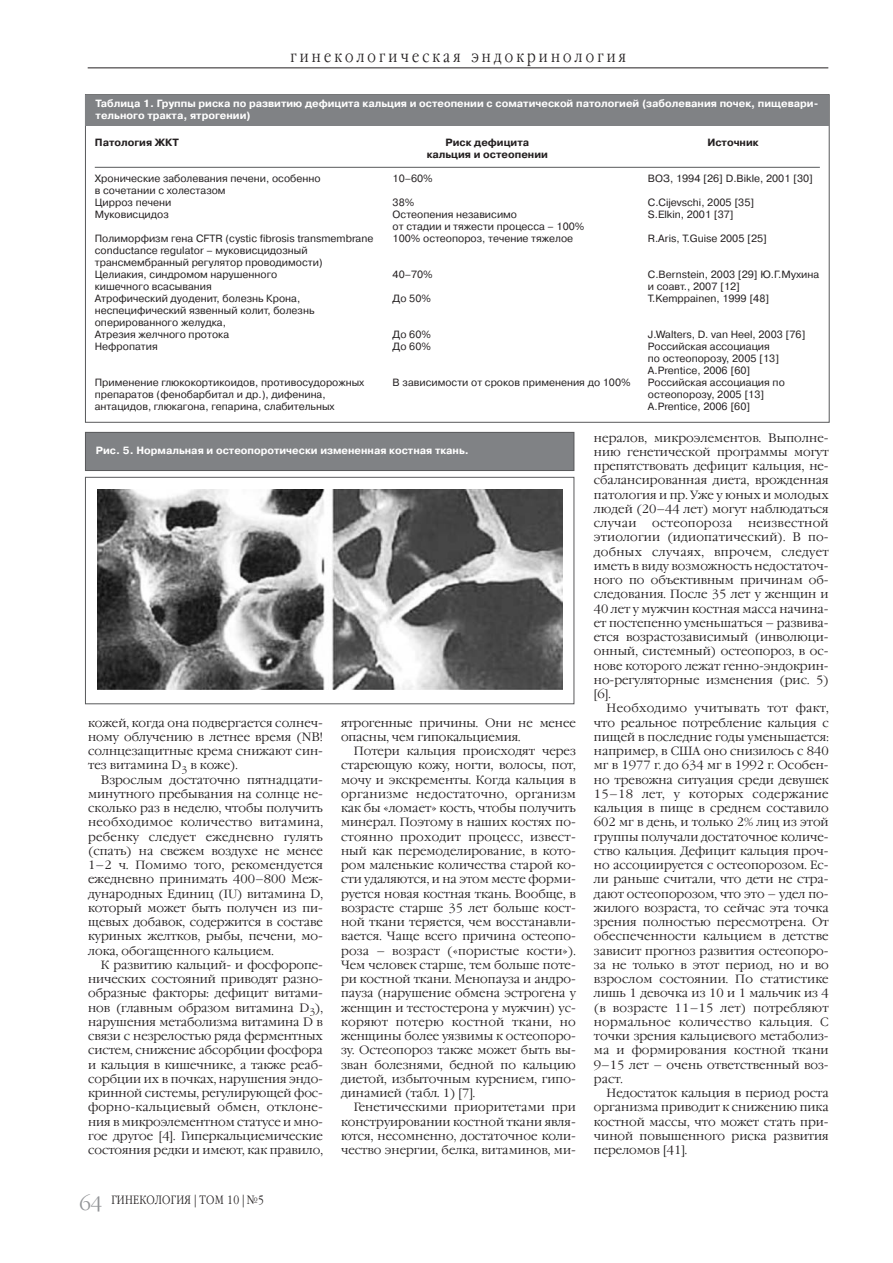
<style>
.page{position:relative;width:893px;height:1263px;background:#fff}
.page>*{position:absolute;margin:0;border:0;box-sizing:border-box;transform-origin:0 0}
.t1{font:300 19.5px "Garamond Narrow C";color:#939598;scale:1.2 1}
.t2{font:300 16.5px "Garamond Narrow C";letter-spacing:.195em;color:#231f20}
.t3{font:300 12px/14.2px "Garamond C";color:#231f20;text-align:justify}
.t4{font:300 12px "Garamond Narrow C";letter-spacing:.025em;color:#231f20}
.t5{font:300 12px "Garamond C";letter-spacing:.025em;color:#231f20}
.t6{font:10.5px/12px "Pragmatica C";color:#231f20}
.t7{font:700 10.5px/12px "Pragmatica C";color:#fff}
.t8{font:700 10.5px "Pragmatica C";color:#231f20}
</style>
<div class="page">
<hr style="left:88px;top:68px;width:740px;height:1px;background:#231f20">
<div style="left:86px;top:95px;width:743px;height:31px;background:#808285"></div>
<hr style="left:95px;top:167px;width:724px;height:1px;background:#58595b">
<img style="left:98px;top:490px;width:464px;height:199px">
<div style="left:85px;top:477px;width:489px;height:227px;border:1px solid #58595b"></div>
<div style="left:85px;top:432px;width:489px;height:39px;background:#808285"></div>
<div style="left:85px;top:432px;width:489px;height:39px;border:1px solid #58595b"></div>
<h2 class="t2" style="left:290px;top:50px;width:337px">гинекологическая эндокринология</h2>
<p class="t7" style="left:96px;top:98px;width:724px">Таблица 1. Группы риска по развитию дефицита кальция и остеопении с соматической патологией (заболевания почек, пищевари&shy;тельного тракта, ятрогении)</p>
<p class="t8" style="left:95px;top:139px;width:86px">Патология ЖКТ</p>
<p class="t8" style="left:445px;top:139px;width:85px">Риск дефицита</p>
<p class="t8" style="left:707px;top:139px;width:53px">Источник</p>
<p class="t8" style="left:426px;top:151px;width:123px">кальция и остеопении</p>
<p class="t6" style="left:95px;top:174px;width:227px">Хронические заболевания печени, особенно</p>
<p class="t6" style="left:392px;top:174px;width:42px">10–60%</p>
<p class="t6" style="left:648px;top:174px;width:167px">ВОЗ, 1994 [26] D.Bikle, 2001 [30]</p>
<p class="t6" style="left:95px;top:186px;width:132px">в сочетании с холестазом<br>Цирроз печени</p>
<p class="t6" style="left:392px;top:198px;width:23px">38%</p>
<p class="t6" style="left:648px;top:198px;width:108px">C.Cijevschi, 2005 [35]</p>
<p class="t6" style="left:95px;top:210px;width:75px">Муковисцидоз</p>
<p class="t6" style="left:392px;top:210px;width:126px">Остеопения независимо</p>
<p class="t6" style="left:648px;top:210px;width:87px">S.Elkin, 2001 [37]</p>
<p class="t6" style="left:392px;top:222px;width:193px">от стадии и тяжести процесса – 100%</p>
<p class="t6" style="left:95px;top:234px;width:280px">Полиморфизм гена CFTR (cystic fibrosis transmembrane</p>
<p class="t6" style="left:392px;top:234px;width:182px">100% остеопороз, течение тяжелое</p>
<p class="t6" style="left:648px;top:234px;width:121px">R.Aris, T.Guise 2005 [25]</p>
<p class="t6" style="left:95px;top:246px;width:229px">conductance regulator – муковисцидозный трансмембранный регулятор проводимости)<br>Целиакия, синдромом нарушенного</p>
<p class="t6" style="left:392px;top:270px;width:42px">40–70%</p>
<p class="t6" style="left:648px;top:270px;width:173px">C.Bernstein, 2003 [29] Ю.Г.Мухина</p>
<p class="t6" style="left:95px;top:282px;width:118px">кишечного всасывания</p>
<p class="t6" style="left:648px;top:282px;width:94px">и соавт., 2007 [12]</p>
<p class="t6" style="left:95px;top:294px;width:207px">Атрофический дуоденит, болезнь Крона,</p>
<p class="t6" style="left:392px;top:294px;width:40px">До 50%</p>
<p class="t6" style="left:648px;top:294px;width:123px">T.Kemppainen, 1999 [48]</p>
<p class="t6" style="left:95px;top:306px;width:221px">неспецифический язвенный колит, болезнь оперированного желудка,<br>Атрезия желчного протока</p>
<p class="t6" style="left:392px;top:330px;width:40px">До 60%</p>
<p class="t6" style="left:648px;top:330px;width:159px">J.Walters, D. van Heel, 2003 [76]</p>
<p class="t6" style="left:95px;top:342px;width:64px">Нефропатия</p>
<p class="t6" style="left:392px;top:342px;width:40px">До 60%</p>
<p class="t6" style="left:648px;top:342px;width:133px">Российская ассоциация по остеопорозу, 2005 [13]<br>A.Prentice, 2006 [60]</p>
<p class="t6" style="left:95px;top:378px;width:271px">Применение глюкокортикоидов, противосудорожных</p>
<p class="t6" style="left:392px;top:378px;width:239px">В зависимости от сроков применения до 100%</p>
<p class="t6" style="left:648px;top:378px;width:138px">Российская ассоциация по</p>
<p class="t6" style="left:95px;top:390px;width:232px">препаратов (фенобарбитал и др.), дифенина,</p>
<p class="t6" style="left:648px;top:390px;width:118px">остеопорозу, 2005 [13]</p>
<p class="t6" style="left:95px;top:402px;width:241px">антацидов, глюкагона, гепарина, слабительных</p>
<p class="t6" style="left:648px;top:402px;width:104px">A.Prentice, 2006 [60]</p>
<p class="t7" style="left:96px;top:445px;width:374px">Рис. 5. Нормальная и остеопоротически измененная костная ткань.</p>
<p class="t3" style="left:88px;top:716px;width:236px">кожей, когда она подвергается солнеч&shy;ному облучению в летнее время (NB! солнцезащитные крема снижают син&shy;тез витамина D<sub>3</sub> в коже).</p>
<p class="t3" style="left:88px;top:773px;width:236px;text-indent:13px">Взрослым достаточно пятнадцати&shy;минутного пребывания на солнце не&shy;сколько раз в неделю, чтобы получить необходимое количество витамина, ребенку следует ежедневно гулять (спать) на свежем воздухе не менее 1–2 ч. Помимо того, рекомендуется ежедневно принимать 400–800 Меж&shy;дународных Единиц (IU) витамина D, который может быть получен из пи&shy;щевых добавок, содержится в составе куриных желтков, рыбы, печени, мо&shy;лока, обогащенного кальцием.</p>
<p class="t3" style="left:88px;top:958px;width:236px;text-indent:13px">К развитию кальций- и фосфоропе&shy;нических состояний приводят разно&shy;образные факторы: дефицит витами&shy;нов (главным образом витамина D<sub>3</sub>), нарушения метаболизма витамина D в связи с незрелостью ряда ферментных систем, снижение абсорбции фосфора и кальция в кишечнике, а также реаб&shy;сорбции их в почках, нарушения эндо&shy;кринной системы, регулирующей фос&shy;форно-кальциевый обмен, отклоне&shy;ния в микроэлементном статусе и мно&shy;гое другое [4]. Гиперкальциемические состояния редки и имеют, как правило,</p>
<h1 class="t1" style="left:79px;top:1196px;width:21px">64</h1>
<p class="t4" style="left:111px;top:1196px;width:154px">ГИНЕКОЛОГИЯ | ТОМ 10 | №5</p>
<p class="t3" style="left:341px;top:716px;width:236px">ятрогенные причины. Они не менее опасны, чем гипокальциемия.</p>
<p class="t3" style="left:341px;top:744px;width:236px;text-indent:13px">Потери кальция происходят через стареющую кожу, ногти, волосы, пот, мочу и экскременты. Когда кальция в организме недостаточно, организм как бы «ломает» кость, чтобы получить минерал. Поэтому в наших костях по&shy;стоянно проходит процесс, извест&shy;ный как перемоделирование, в кото&shy;ром маленькие количества старой ко&shy;сти удаляются, и на этом месте форми&shy;руется новая костная ткань. Вообще, в возрасте старше 35 лет больше кост&shy;ной ткани теряется, чем восстанавли&shy;вается. Чаще всего причина остеопо&shy;роза – возраст («пористые кости»).<br>Чем человек старше, тем больше поте&shy;ри костной ткани. Менопауза и андро&shy;пауза (нарушение обмена эстрогена у женщин и тестостерона у мужчин) ус&shy;коряют потерю костной ткани, но женщины более уязвимы к остеопоро&shy;зу. Остеопороз также может быть вы&shy;зван болезнями, бедной по кальцию диетой, избыточным курением, гипо&shy;динамией (табл. 1) [7].</p>
<p class="t3" style="left:341px;top:1101px;width:236px;text-indent:13px">Генетическими приоритетами при конструировании костной ткани явля&shy;ются, несомненно, достаточное коли&shy;чество энергии, белка, витаминов, ми-</p>
<p class="t3" style="left:594px;top:431px;width:236px">нералов, микроэлементов. Выполне&shy;нию генетической программы могут препятствовать дефицит кальция, не&shy;сбалансированная диета, врожденная патология и пр. Уже у юных и молодых людей (20–44 лет) могут наблюдаться случаи</p>
<p class="t3" style="left:594px;top:516px;width:236px;text-indent:154px">неизвестной этиологии (идиопатический). В по&shy;добных случаях, впрочем, следует иметь в виду возможность недостаточ&shy;ного по объективным причинам об&shy;следования. После 35 лет у женщин и 40 лет у мужчин костная масса начина&shy;ет постепенно уменьшаться – развива&shy;ется возрастозависимый (инволюци&shy;онный, системный) остеопороз, в ос&shy;нове которого лежат генно-эндокрин&shy;но-регуляторные изменения (рис. 5) [6].</p>
<p class="t3" style="left:594px;top:702px;width:236px;text-indent:13px">Необходимо учитывать тот факт, что реальное потребление кальция с пищей в последние годы уменьшается: например, в США оно снизилось с 840 мг в 1977 г. до 634 мг в 1992 г. Особен&shy;но тревожна ситуация среди девушек 15–18 лет, у которых содержание кальция в пище в среднем составило 602 мг в день, и только 2% лиц из этой группы получали достаточное количе&shy;ство кальция. Дефицит кальция проч&shy;но ассоциируется с остеопорозом. Ес&shy;ли раньше считали, что дети не стра&shy;дают остеопорозом, что это – удел по&shy;жилого возраста, то сейчас эта точка зрения полностью пересмотрена. От обеспеченности кальцием в детстве зависит прогноз развития остеопоро&shy;за не только в этот период, но и во взрослом состоянии. По статистике лишь 1 девочка из 10 и 1 мальчик из 4 (в возрасте 11–15 лет) потребляют нормальное количество кальция. С точки зрения кальциевого метаболиз&shy;ма и формирования костной ткани 9–15 лет – очень ответственный воз&shy;раст.</p>
<p class="t3" style="left:594px;top:1086px;width:236px;text-indent:13px">Недостаток кальция в период роста организма приводит к снижению пика костной массы, что может стать при&shy;чиной повышенного риска развития переломов [41].</p>
<p class="t5" style="left:652px;top:517px;width:82px">остеопороза</p>
</div>
